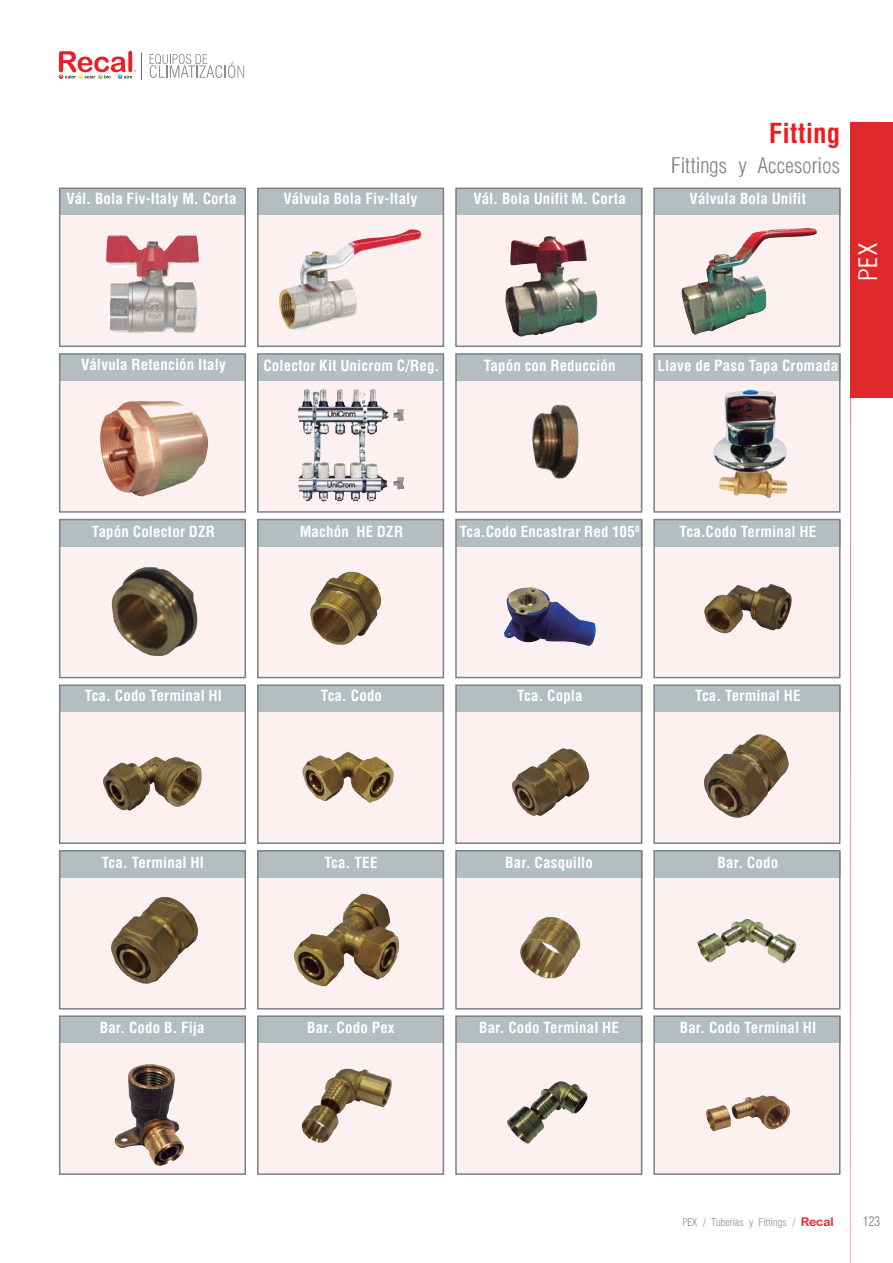
<style>
.page{position:relative;width:893px;height:1263px;background:#fff}
.page>*{position:absolute;margin:0;border:0;box-sizing:border-box;transform-origin:0 0}
.t1{font:300 condensed 28.5px "Helvetica";color:#fff}
.TITULO{font:700 condensed 27px "Helvetica";color:#ee1d23}
.TITULO-2{font:300 condensed 24px "Helvetica";color:#808285}
.CARACTERISTICAS{font:700 condensed 15px "Helvetica";letter-spacing:.01em;color:#fff}
.t2{font:300 condensed 15px "Helvetica";color:#808285}
.t3{font:300 condensed 12px "Helvetica";color:#939598}
.s1{font-family:"Arial Rounded MT Bold";font-weight:400;font-stretch:normal;color:#ee1d23}
</style>
<div class="page">
<div style="left:850px;top:122px;width:43px;height:276px;background:#de2829"></div>
<hr style="left:850px;top:160px;width:1px;height:1103px;background:#de2829">
<svg style="left:150px;top:54px;width:94px;height:24px"></svg>
<svg style="left:59px;top:51px;width:83px;height:29px"></svg>
<div style="left:258px;top:188px;width:186px;height:158px;background:#fcf0f0"></div>
<div style="left:258px;top:189px;width:186px;height:26px;background:#b4bdc0"></div>
<div style="left:257px;top:188px;width:187px;height:159px;border:2px solid #7c8088"></div>
<div style="left:60px;top:188px;width:186px;height:158px;background:#fcf0f0"></div>
<div style="left:59px;top:189px;width:187px;height:26px;background:#b4bdc0"></div>
<div style="left:59px;top:188px;width:187px;height:159px;border:2px solid #7c8088"></div>
<div style="left:456px;top:188px;width:186px;height:158px;background:#fcf0f0"></div>
<div style="left:456px;top:189px;width:186px;height:26px;background:#b4bdc0"></div>
<div style="left:455px;top:188px;width:187px;height:159px;border:2px solid #7c8088"></div>
<div style="left:654px;top:188px;width:186px;height:158px;background:#fcf0f0"></div>
<div style="left:654px;top:189px;width:186px;height:26px;background:#b4bdc0"></div>
<div style="left:653px;top:188px;width:187px;height:159px;border:2px solid #7c8088"></div>
<div style="left:258px;top:354px;width:186px;height:158px;background:#fcf0f0"></div>
<div style="left:258px;top:354px;width:186px;height:27px;background:#b4bdc0"></div>
<div style="left:257px;top:353px;width:187px;height:160px;border:2px solid #7c8088"></div>
<div style="left:60px;top:354px;width:186px;height:158px;background:#fcf0f0"></div>
<div style="left:59px;top:354px;width:187px;height:27px;background:#b4bdc0"></div>
<div style="left:59px;top:353px;width:187px;height:160px;border:2px solid #7c8088"></div>
<div style="left:456px;top:354px;width:186px;height:158px;background:#fcf0f0"></div>
<div style="left:456px;top:354px;width:186px;height:27px;background:#b4bdc0"></div>
<div style="left:455px;top:353px;width:187px;height:160px;border:2px solid #7c8088"></div>
<div style="left:654px;top:354px;width:186px;height:158px;background:#fcf0f0"></div>
<div style="left:654px;top:354px;width:186px;height:27px;background:#b4bdc0"></div>
<div style="left:653px;top:353px;width:187px;height:160px;border:2px solid #7c8088"></div>
<div style="left:258px;top:519px;width:186px;height:158px;background:#fcf0f0"></div>
<div style="left:258px;top:520px;width:186px;height:26px;background:#b4bdc0"></div>
<div style="left:257px;top:519px;width:187px;height:159px;border:2px solid #7c8088"></div>
<div style="left:60px;top:519px;width:186px;height:158px;background:#fcf0f0"></div>
<div style="left:59px;top:520px;width:187px;height:26px;background:#b4bdc0"></div>
<div style="left:59px;top:519px;width:187px;height:159px;border:2px solid #7c8088"></div>
<svg style="left:458px;top:546px;width:181px;height:129px;fill:#fcf0f0"></svg>
<div style="left:456px;top:520px;width:186px;height:26px;background:#b4bdc0"></div>
<div style="left:455px;top:519px;width:187px;height:159px;border:2px solid #7c8088"></div>
<div style="left:654px;top:519px;width:186px;height:158px;background:#fcf0f0"></div>
<div style="left:654px;top:520px;width:186px;height:26px;background:#b4bdc0"></div>
<div style="left:653px;top:519px;width:187px;height:159px;border:2px solid #7c8088"></div>
<div style="left:258px;top:685px;width:186px;height:158px;background:#fcf0f0"></div>
<div style="left:258px;top:686px;width:186px;height:26px;background:#b4bdc0"></div>
<div style="left:257px;top:684px;width:187px;height:160px;border:2px solid #7c8088"></div>
<div style="left:60px;top:685px;width:186px;height:158px;background:#fcf0f0"></div>
<div style="left:59px;top:686px;width:187px;height:26px;background:#b4bdc0"></div>
<div style="left:59px;top:684px;width:187px;height:160px;border:2px solid #7c8088"></div>
<div style="left:456px;top:685px;width:186px;height:158px;background:#fcf0f0"></div>
<div style="left:456px;top:686px;width:186px;height:26px;background:#b4bdc0"></div>
<div style="left:455px;top:684px;width:187px;height:160px;border:2px solid #7c8088"></div>
<div style="left:654px;top:685px;width:186px;height:158px;background:#fcf0f0"></div>
<div style="left:654px;top:686px;width:186px;height:26px;background:#b4bdc0"></div>
<div style="left:653px;top:684px;width:187px;height:160px;border:2px solid #7c8088"></div>
<div style="left:258px;top:851px;width:186px;height:157px;background:#fcf0f0"></div>
<div style="left:258px;top:851px;width:186px;height:26px;background:#b4bdc0"></div>
<div style="left:257px;top:850px;width:187px;height:159px;border:2px solid #7c8088"></div>
<div style="left:60px;top:851px;width:186px;height:157px;background:#fcf0f0"></div>
<div style="left:59px;top:851px;width:187px;height:26px;background:#b4bdc0"></div>
<div style="left:59px;top:850px;width:187px;height:159px;border:2px solid #7c8088"></div>
<div style="left:456px;top:851px;width:186px;height:157px;background:#fcf0f0"></div>
<div style="left:456px;top:851px;width:186px;height:26px;background:#b4bdc0"></div>
<div style="left:455px;top:850px;width:187px;height:159px;border:2px solid #7c8088"></div>
<div style="left:654px;top:851px;width:186px;height:157px;background:#fcf0f0"></div>
<div style="left:654px;top:851px;width:186px;height:26px;background:#b4bdc0"></div>
<div style="left:653px;top:850px;width:187px;height:159px;border:2px solid #7c8088"></div>
<div style="left:258px;top:1016px;width:186px;height:158px;background:#fcf0f0"></div>
<div style="left:258px;top:1017px;width:186px;height:26px;background:#b4bdc0"></div>
<div style="left:257px;top:1015px;width:187px;height:160px;border:2px solid #7c8088"></div>
<div style="left:60px;top:1016px;width:186px;height:158px;background:#fcf0f0"></div>
<div style="left:59px;top:1017px;width:187px;height:26px;background:#b4bdc0"></div>
<div style="left:59px;top:1015px;width:187px;height:160px;border:2px solid #7c8088"></div>
<div style="left:456px;top:1016px;width:186px;height:158px;background:#fcf0f0"></div>
<div style="left:456px;top:1017px;width:186px;height:26px;background:#b4bdc0"></div>
<div style="left:455px;top:1015px;width:187px;height:160px;border:2px solid #7c8088"></div>
<div style="left:654px;top:1016px;width:186px;height:158px;background:#fcf0f0"></div>
<div style="left:654px;top:1017px;width:186px;height:26px;background:#b4bdc0"></div>
<div style="left:653px;top:1015px;width:187px;height:160px;border:2px solid #7c8088"></div>
<img style="left:100px;top:401px;width:109px;height:95px">
<img style="left:298px;top:389px;width:91px;height:113px">
<img style="left:106px;top:235px;width:93px;height:98px">
<img style="left:279px;top:229px;width:143px;height:101px">
<img style="left:505px;top:236px;width:93px;height:100px">
<img style="left:681px;top:227px;width:136px;height:108px">
<img style="left:532px;top:404px;width:47px;height:75px">
<img style="left:111px;top:567px;width:87px;height:89px">
<img style="left:310px;top:571px;width:71px;height:74px">
<img style="left:503px;top:587px;width:27px;height:53px">
<img style="left:704px;top:584px;width:88px;height:49px">
<img style="left:103px;top:756px;width:99px;height:55px">
<img style="left:302px;top:751px;width:92px;height:52px">
<img style="left:512px;top:748px;width:78px;height:68px">
<img style="left:704px;top:734px;width:85px;height:84px">
<img style="left:111px;top:897px;width:87px;height:87px">
<img style="left:293px;top:893px;width:107px;height:93px">
<img style="left:520px;top:916px;width:61px;height:62px">
<img style="left:697px;top:919px;width:100px;height:44px">
<img style="left:507px;top:1081px;width:81px;height:62px">
<img style="left:301px;top:1068px;width:91px;height:75px">
<img style="left:713px;top:389px;width:75px;height:109px">
<img style="left:114px;top:1064px;width:71px;height:102px">
<img style="left:706px;top:1095px;width:85px;height:36px">
<p class="TITULO" style="left:769px;top:116px;width:73px">Fitting</p>
<p class="TITULO-2" style="left:671px;top:152px;width:170px">Fittings y Accesorios</p>
<p class="CARACTERISTICAS" style="left:66px;top:189px;width:172px">Vál. Bola Fiv-Italy M. Corta</p>
<p class="CARACTERISTICAS" style="left:283px;top:189px;width:135px">Válvula Bola Fiv-Italy</p>
<p class="CARACTERISTICAS" style="left:690px;top:189px;width:118px">Válvula Bola Unifit</p>
<p class="CARACTERISTICAS" style="left:473px;top:189px;width:154px">Vál. Bola Unifit M. Corta</p>
<h1 class="t1" style="left:853px;top:281px;width:40px;rotate:-90deg">PEX</h1>
<p class="CARACTERISTICAS" style="left:81px;top:355px;width:146px">Válvula Retención Italy</p>
<p class="CARACTERISTICAS" style="left:263px;top:356px;width:178px">Colector Kit Unicrom C/Reg.</p>
<p class="CARACTERISTICAS" style="left:484px;top:356px;width:133px">Tapón con Reducción</p>
<p class="CARACTERISTICAS" style="left:658px;top:356px;width:182px">Llave de Paso Tapa Cromada</p>
<p class="CARACTERISTICAS" style="left:92px;top:522px;width:125px">Tapón Colector DZR</p>
<p class="CARACTERISTICAS" style="left:300px;top:522px;width:105px">Machón HE DZR</p>
<p class="CARACTERISTICAS" style="left:460px;top:522px;width:181px">Tca.Codo Encastrar Red 105<sup>0</sup></p>
<p class="CARACTERISTICAS" style="left:679px;top:522px;width:138px">Tca.Codo Terminal HE</p>
<p class="CARACTERISTICAS" style="left:85px;top:686px;width:139px">Tca. Codo Terminal HI</p>
<p class="CARACTERISTICAS" style="left:321px;top:686px;width:63px">Tca. Codo</p>
<p class="CARACTERISTICAS" style="left:517px;top:686px;width:67px">Tca. Copla</p>
<p class="CARACTERISTICAS" style="left:695px;top:686px;width:107px">Tca. Terminal HE</p>
<p class="CARACTERISTICAS" style="left:102px;top:853px;width:104px">Tca. Terminal HI</p>
<p class="CARACTERISTICAS" style="left:324px;top:853px;width:55px">Tca. TEE</p>
<p class="CARACTERISTICAS" style="left:505px;top:853px;width:89px">Bar. Casquillo</p>
<p class="CARACTERISTICAS" style="left:718px;top:853px;width:62px">Bar. Codo</p>
<p class="CARACTERISTICAS" style="left:100px;top:1018px;width:106px">Bar. Codo B. Fija</p>
<p class="CARACTERISTICAS" style="left:307px;top:1018px;width:89px">Bar. Codo Pex</p>
<p class="CARACTERISTICAS" style="left:479px;top:1018px;width:142px">Bar. Codo Terminal HE</p>
<p class="CARACTERISTICAS" style="left:680px;top:1018px;width:138px">Bar. Codo Terminal HI</p>
<p class="t3" style="left:682px;top:1215px;width:153px">PEX / Tuberias y Fittings / <span class="s1">Recal</span></p>
<p class="t2" style="left:863px;top:1214px;width:19px">123</p>
</div>
